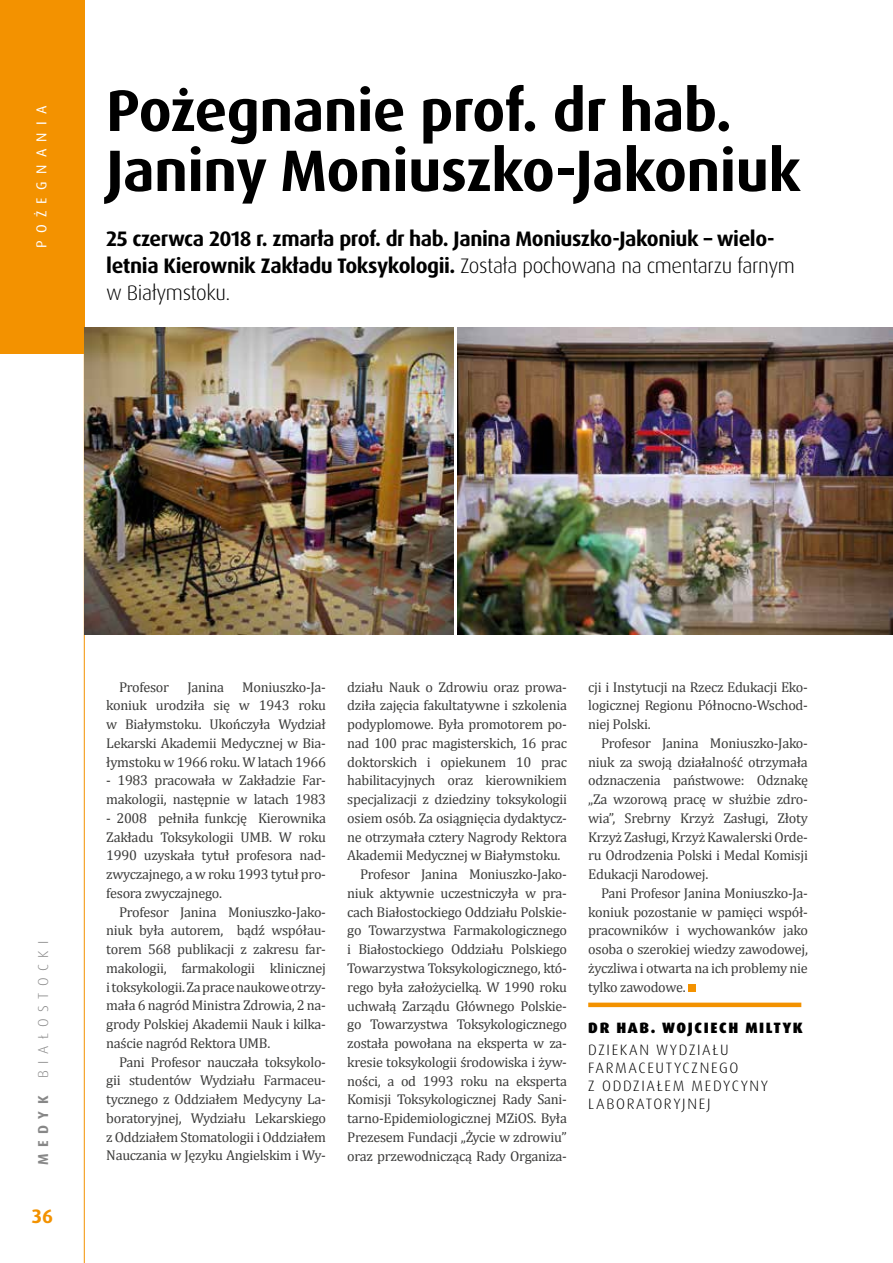
<style>
.page{position:relative;width:893px;height:1263px;background:#fff}
.page>*{position:absolute;margin:0;border:0;box-sizing:border-box;transform-origin:0 0}
.t1{font:700 58.5px/60px "Dax Pro";letter-spacing:-.01em;color:#000}
.t2{font:700 21px/27px "Dax Pro";letter-spacing:-.02em;color:#000}
.t3{font:700 19.5px "Dax Pro";color:#f39200}
.t4{font:300 15px/18px "Dax Pro";letter-spacing:.11em;color:#000}
.t5{font:900 15px "Dax Pro";letter-spacing:.11em;color:#000}
.t6{font:300 14.4px "Dax Pro";letter-spacing:.46em;color:#878787}
.t7{font:14.4px "Dax Pro";letter-spacing:.51em;color:#fff}
.t8{font:14.25px/18.8px "Cambria";letter-spacing:-.02em;color:#3c3c3b;text-align:justify}
.s1{font-weight:300}
.s2{font-weight:700}
</style>
<div class="page">
<div style="left:0;top:0;width:85px;height:354px;background:#f39200"></div>
<hr style="left:84px;top:354px;width:1px;height:909px;background:#f39200">
<div style="left:588px;top:1002px;width:213px;height:5px;background:#f39200"></div>
<div style="left:688px;top:984px;width:8px;height:8px;background:#f39200"></div>
<img style="left:85px;top:327px;width:368px;height:307px">
<img style="left:458px;top:327px;width:435px;height:307px">
<p class="t7" style="left:32px;top:248px;width:144px;rotate:-90deg">POŻEGNANIA</p>
<h1 class="t1" style="left:106px;top:81px;width:696px">Pożegnanie prof. dr hab.<br>Janiny Moniuszko-Jakoniuk</h1>
<h2 class="t2" style="left:106px;top:225px;width:690px">25 czerwca 2018 r. zmarła prof. dr hab. Janina Moniuszko-Jakoniuk – wielo&shy;letnia Kierownik Zakładu Toksykologii. <span class="s1">Została pochowana na cmentarzu farnym w Białymstoku.</span></h2>
<p class="t6" style="left:34px;top:1165px;width:226px;rotate:-90deg"><span class="s2">MEDYK</span> BIAŁOSTOCKI</p>
<h3 class="t3" style="left:32px;top:1203px;width:23px">36</h3>
<p class="t8" style="left:119px;top:677px;width:52px">Profesor</p>
<p class="t8" style="left:187px;top:677px;width:38px">Janina</p>
<p class="t8" style="left:106px;top:677px;width:221px;text-indent:136px">Moniuszko-Ja&shy;koniuk urodziła się w 1943 roku w Białymstoku. Ukończyła Wydział Lekarski Akademii Medycznej w Bia&shy;łymstoku w 1966 roku. W latach 1966</p>
<p class="t8" style="left:106px;top:771px;width:221px">- 1983 pracowała w Zakładzie Far&shy;makologii, następnie w latach 1983</p>
<p class="t8" style="left:106px;top:808px;width:221px">- 2008 pełniła funkcję Kierownika Zakładu Toksykologii UMB. W roku 1990 uzyskała tytuł profesora nad&shy;zwyczajnego, a w roku 1993 tytuł pro&shy;fesora zwyczajnego.</p>
<p class="t8" style="left:106px;top:902px;width:221px;text-indent:13px">Profesor Janina Moniuszko-Jako&shy;niuk była autorem, bądź współau&shy;torem 568 publikacji z zakresu far&shy;makologii, farmakologii klinicznej i toksykologii. Za prace naukowe otrzy&shy;mała 6 nagród Ministra Zdrowia, 2 na&shy;grody Polskiej Akademii Nauk i kilka&shy;naście nagród Rektora UMB.</p>
<p class="t8" style="left:106px;top:1052px;width:221px;text-indent:13px">Pani Profesor nauczała toksykolo&shy;gii studentów Wydziału Farmaceu&shy;tycznego z Oddziałem Medycyny La&shy;boratoryjnej, Wydziału Lekarskiego z Oddziałem Stomatologii i Oddziałem Nauczania w Języku Angielskim i Wy-</p>
<p class="t8" style="left:347px;top:677px;width:221px">działu Nauk o Zdrowiu oraz prowa-</p>
<p class="t8" style="left:347px;top:696px;width:221px">dziła zajęcia fakultatywne i szkolenia</p>
<p class="t8" style="left:347px;top:715px;width:221px">podyplomowe. Była promotorem po-</p>
<p class="t8" style="left:347px;top:734px;width:221px">nad 100 prac magisterskich, 16 prac</p>
<p class="t8" style="left:347px;top:752px;width:221px">doktorskich i opiekunem 10 prac</p>
<p class="t8" style="left:347px;top:771px;width:221px">habilitacyjnych oraz kierownikiem</p>
<p class="t8" style="left:347px;top:790px;width:221px">specjalizacji z dziedziny toksykologii</p>
<p class="t8" style="left:347px;top:809px;width:221px">osiem osób. Za osiągnięcia dydaktycz-</p>
<p class="t8" style="left:347px;top:827px;width:221px">ne otrzymała cztery Nagrody Rektora</p>
<p class="t8" style="left:347px;top:846px;width:215px">Akademii Medycznej w Białymstoku.</p>
<p class="t8" style="left:360px;top:865px;width:208px">Profesor Janina Moniuszko-Jako-</p>
<p class="t8" style="left:347px;top:884px;width:221px">niuk aktywnie uczestniczyła w pra-</p>
<p class="t8" style="left:347px;top:902px;width:221px">cach Białostockiego Oddziału Polskie-</p>
<p class="t8" style="left:347px;top:921px;width:221px">go Towarzystwa Farmakologicznego</p>
<p class="t8" style="left:347px;top:940px;width:221px">i Białostockiego Oddziału Polskiego</p>
<p class="t8" style="left:347px;top:959px;width:221px">Towarzystwa Toksykologicznego, któ-</p>
<p class="t8" style="left:347px;top:977px;width:221px">rego była założycielką. W 1990 roku</p>
<p class="t8" style="left:347px;top:996px;width:221px">uchwałą Zarządu Głównego Polskie-</p>
<p class="t8" style="left:347px;top:1015px;width:221px">go Towarzystwa Toksykologicznego</p>
<p class="t8" style="left:347px;top:1034px;width:221px">została powołana na eksperta w za-</p>
<p class="t8" style="left:347px;top:1052px;width:221px">kresie toksykologii środowiska i żyw-</p>
<p class="t8" style="left:347px;top:1071px;width:221px">ności, a od 1993 roku na eksperta</p>
<p class="t8" style="left:347px;top:1090px;width:221px">Komisji Toksykologicznej Rady Sani-</p>
<p class="t8" style="left:347px;top:1109px;width:221px">tarno-Epidemiologicznej MZiOS. Była</p>
<p class="t8" style="left:347px;top:1127px;width:221px">Prezesem Fundacji „Życie w zdrowiu”</p>
<p class="t8" style="left:347px;top:1146px;width:221px">oraz przewodniczącą Rady Organiza-</p>
<p class="t8" style="left:588px;top:677px;width:221px">cji i Instytucji na Rzecz Edukacji Eko&shy;logicznej Regionu Północno-Wschod&shy;niej Polski.</p>
<p class="t8" style="left:588px;top:733px;width:221px;text-indent:13px">Profesor Janina Moniuszko-Jako&shy;niuk za swoją działalność otrzymała odznaczenia państwowe: Odznakę „Za wzorową pracę w służbie zdro&shy;wia”, Srebrny Krzyż Zasługi, Złoty Krzyż Zasługi, Krzyż Kawalerski Orde&shy;ru Odrodzenia Polski i Medal Komisji Edukacji Narodowej.</p>
<p class="t8" style="left:588px;top:883px;width:221px;text-indent:13px">Pani Profesor Janina Moniuszko-Ja&shy;koniuk pozostanie w pamięci współ&shy;pracowników i wychowanków jako osoba o szerokiej wiedzy zawodowej, życzliwa i otwarta na ich problemy nie tylko zawodowe.</p>
<p class="t5" style="left:588px;top:1018px;width:216px">DR HAB. WOJCIECH MILTYK</p>
<p class="t4" style="left:588px;top:1041px;width:181px">DZIEKAN WYDZIAŁU<br>FARMACEUTYCZNEGO<br>Z ODDZIAŁEM MEDYCYNY<br>LABORATORYJNEJ</p>
</div>
